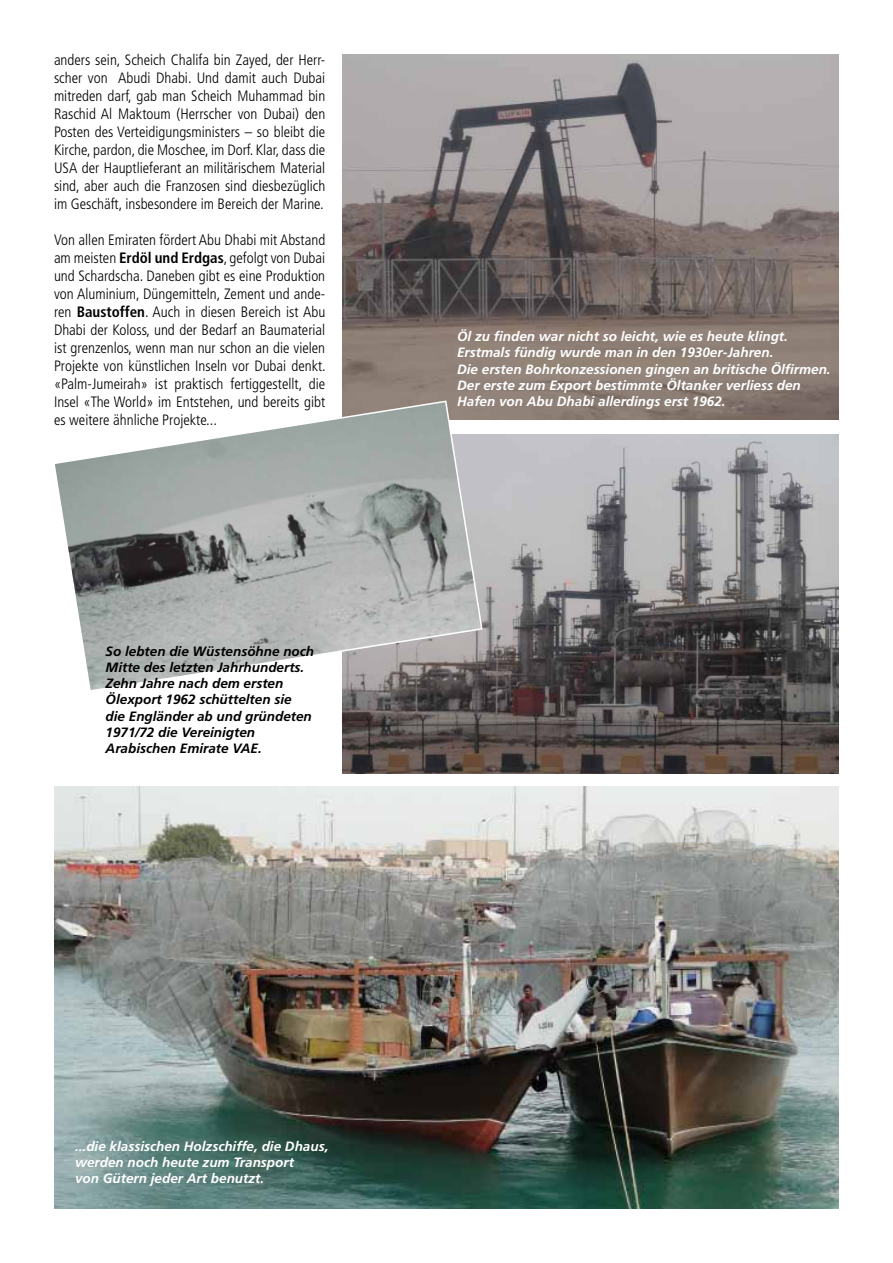
<style>
.page{position:relative;width:893px;height:1263px;background:#fff}
.page>*{position:absolute;margin:0;border:0;box-sizing:border-box;transform-origin:0 0}
.t1{font:300 condensed 15px/18px "Frutiger";color:#000;text-align:justify}
.t2{font:italic 700 13.5px/16.2px "Frutiger";color:#fff}
.t3{font:italic 700 13.5px/16.2px "Frutiger";color:#000}
.s1{font-weight:700}
</style>
<div class="page">
<img style="left:54px;top:787px;width:785px;height:422px">
<img style="left:342px;top:54px;width:497px;height:366px">
<img style="left:342px;top:435px;width:497px;height:339px">
<svg style="left:55px;top:400px;width:428px;height:293px"></svg>
<p class="t1" style="left:54px;top:51px;width:273px">anders sein, Scheich Chalifa bin Zayed, der Herr&shy;scher von Abudi Dhabi. Und damit auch Dubai mitreden darf, gab man Scheich Muhammad bin Raschid Al Maktoum (Herrscher von Dubai) den Posten des Verteidigungsministers – so bleibt die Kirche, pardon, die Moschee, im Dorf. Klar, dass die USA der Hauptlieferant an militärischem Material sind, aber auch die Franzosen sind diesbezüglich im Geschäft, insbesondere im Bereich der Marine.</p>
<p class="t1" style="left:54px;top:231px;width:273px">Von allen Emiraten fördert Abu Dhabi mit Abstand am meisten <span class="s1">Erdöl und Erdgas</span>, gefolgt von Dubai und Schardscha. Daneben gibt es eine Produktion von Aluminium, Düngemitteln, Zement und ande&shy;ren <span class="s1">Baustoffen</span>. Auch in diesen Bereich ist Abu Dhabi der Koloss, und der Bedarf an Baumaterial ist grenzenlos, wenn man nur schon an die vielen Projekte von künstlichen Inseln vor Dubai denkt. «Palm-Jumeirah» ist praktisch fertiggestellt, die Insel «The World» im Entstehen, und bereits gibt es weitere ähnliche Projekte...</p>
<p class="t3" style="left:106px;top:643px;width:210px">So lebten die Wüstensöhne noch<br>Mitte des letzten Jahrhunderts.<br>Zehn Jahre nach dem ersten<br>Ölexport 1962 schüttelten sie die Engländer ab und gründeten<br>1971/72 die Vereinigten<br>Arabischen Emirate VAE.</p>
<p class="t2" style="left:457px;top:328px;width:375px">Öl zu finden war nicht so leicht, wie es heute klingt.<br>Erstmals fündig wurde man in den 1930er-Jahren.<br>Die ersten Bohrkonzessionen gingen an britische Ölfirmen.<br>Der erste zum Export bestimmte Öltanker verliess den Hafen von Abu Dhabi allerdings erst 1962.</p>
<p class="t2" style="left:75px;top:1138px;width:255px">...die klassischen Holzschiffe, die Dhaus, werden noch heute zum Transport<br>von Gütern jeder Art benutzt.</p>
</div>
